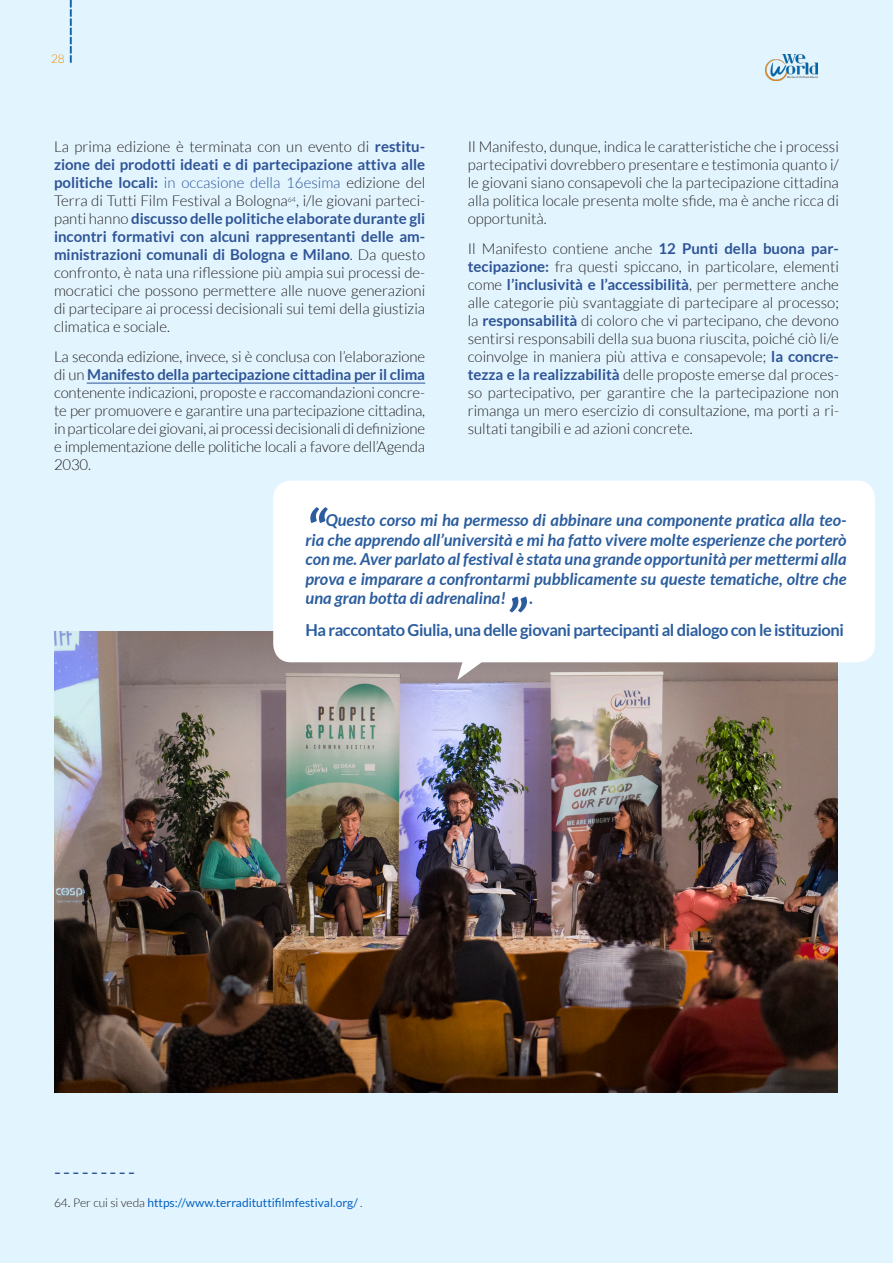
<style>
.page{position:relative;width:893px;height:1263px;background:#e2f5ff}
.page>*{position:absolute;margin:0;border:0;box-sizing:border-box;transform-origin:0 0}
.t1{font:italic 700 55.5px "Lato";color:#2b5d9e}
.t2{font:italic 700 16.5px/19.5px "Lato";color:#2b5d9e;text-align:justify}
.t3{font:700 16.5px "Lato";letter-spacing:-.025em;color:#2b5d9e}
.TESTO_BASE{font:300 15px/18px "Lato";color:#231f20;text-align:justify}
.NOTA{font:12px "Lato";color:#0562c1}
.NOTA-2{font:900 12px "Lato";color:#2f5496}
.t4{font:300 12px "Lato";color:#eb8e00}
.s1{font-weight:700;color:#2f5496}
.s2{color:#2f5496}
.s3{font-weight:300;color:#211d1e}
.s4{font-weight:300;font-size:13.5px;color:#211d1e}
</style>
<div class="page">
<svg style="left:70px;top:1px;width:2px;height:61px"></svg>
<img style="left:766px;top:54px;width:52px;height:27px">
<img style="left:54px;top:631px;width:784px;height:461px">
<svg style="left:457px;top:662px;width:31px;height:18px"></svg>
<div style="left:273px;top:480px;width:602px;height:182px;background:#fff;border-radius:18px"></div>
<hr style="left:87px;top:383px;width:338px;height:1px;background:#2f5496">
<p class="t4" style="left:51px;top:52px;width:15px">28</p>
<p class="TESTO_BASE" style="left:54px;top:138px;width:373px">La prima edizione è terminata con un evento di <span class="s1">restitu&shy;zione dei prodotti ideati e di partecipazione attiva alle politiche locali:</span> <span class="s2">in occasione della 16esima</span> edizione del Terra di Tutti Film Festival a Bologna<sup>64</sup>, i/le giovani parteci&shy;panti hanno <span class="s1">discusso delle politiche elaborate durante gli incontri formativi con alcuni rappresentanti delle am&shy;ministrazioni comunali di Bologna e Milano</span>. Da questo confronto, è nata una riflessione più ampia sui processi de&shy;mocratici che possono permettere alle nuove generazioni di partecipare ai processi decisionali sui temi della giustizia climatica e sociale.</p>
<p class="TESTO_BASE" style="left:54px;top:348px;width:373px">La seconda edizione, invece, si è conclusa con l’elaborazione di un <span class="s1">Manifesto della partecipazione cittadina per il clima </span>contenente indicazioni, proposte e raccomandazioni concre&shy;te per promuovere e garantire una partecipazione cittadina, in particolare dei giovani, ai processi decisionali di definizione e implementazione delle politiche locali a favore dell’Agenda 2030.</p>
<p class="TESTO_BASE" style="left:468px;top:138px;width:373px">Il Manifesto, dunque, indica le caratteristiche che i processi partecipativi dovrebbero presentare e testimonia quanto i/ le giovani siano consapevoli che la partecipazione cittadina alla politica locale presenta molte sfide, ma è anche ricca di opportunità.</p>
<p class="TESTO_BASE" style="left:468px;top:240px;width:373px">Il Manifesto contiene anche <span class="s1">12 Punti della buona par&shy;tecipazione:</span> fra questi spiccano, in particolare, elementi come <span class="s1">l’inclusività e l’accessibilità</span>, per permettere anche alle categorie più svantaggiate di partecipare al processo; la <span class="s1">responsabilità</span> di coloro che vi partecipano, che devono sentirsi responsabili della sua buona riuscita, poiché ciò li/e coinvolge in maniera più attiva e consapevole; <span class="s1">la concre&shy;tezza e la realizzabilità</span> delle proposte emerse dal proces&shy;so partecipativo, per garantire che la partecipazione non rimanga un mero esercizio di consultazione, ma porti a ri&shy;sultati tangibili e ad azioni concrete.</p>
<p class="t1" style="left:306px;top:498px;width:22px">“</p>
<p class="t2" style="left:306px;top:511px;width:543px;text-indent:20px">Questo corso mi ha permesso di abbinare una componente pratica alla teo&shy;ria che apprendo all’università e mi ha fatto vivere molte esperienze che porterò con me. Aver parlato al festival è stata una grande opportunità per mettermi alla prova e imparare a confrontarmi pubblicamente su queste tematiche, oltre che una gran botta di adrenalina!</p>
<p class="t1" style="left:506px;top:587px;width:22px">”</p>
<p class="t2" style="left:529px;top:589px;width:5px">.</p>
<p class="t3" style="left:306px;top:620px;width:540px">Ha raccontato Giulia, una delle giovani partecipanti al dialogo con le istituzioni</p>
<p class="NOTA-2" style="left:54px;top:1165px;width:83px">– – – – – – – – –</p>
<p class="NOTA" style="left:54px;top:1196px;width:310px"><span class="s3">64</span><span class="s4">.</span> <span class="s3">Per cui si veda</span> https://www.terradituttifilmfestival.org/ <span class="s3">.</span></p>
</div>
